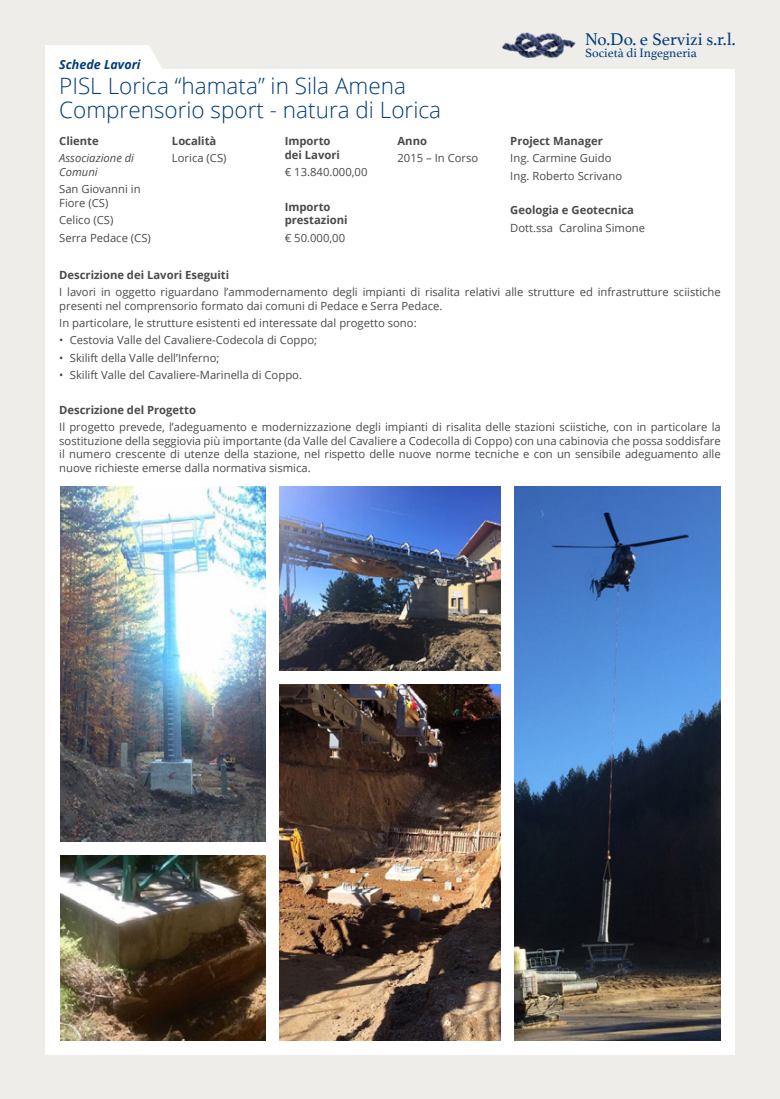
<style>
.page{position:relative;width:780px;height:1099px;background:#fff}
.page>*{position:absolute;margin:0;border:0;box-sizing:border-box;transform-origin:0 0}
.t1{font:300 22.5px/24.8px "Open Sans";color:#003d7c}
.t2{font:17.88px "Athelas";color:#003d7c}
.t3{font:12.75px "Athelas";color:#003d7c}
.t4{font:italic 700 12.5px "Open Sans";color:#003d7c}
.t5{font:11.25px/13.8px "Open Sans";color:#4a4a49}
.t6{font:700 11.25px/13.8px "Open Sans";color:#4a4a49}
.t7{font:italic 11.25px/13.8px "Open Sans";color:#4a4a49}
</style>
<div class="page">
<div style="left:0;top:0;width:780px;height:1098px;background:#efede9"></div>
<div style="left:45px;top:45px;width:690px;height:1009px;background:#fff"></div>
<div style="left:149px;top:45px;width:586px;height:24px;background:#efede9"></div>
<img style="left:60px;top:855px;width:205px;height:185px">
<img style="left:60px;top:486px;width:205px;height:355px">
<img style="left:280px;top:486px;width:220px;height:184px">
<img style="left:280px;top:684px;width:220px;height:356px">
<img style="left:514px;top:486px;width:206px;height:554px">
<img style="left:499px;top:32px;width:79px;height:26px">
<p class="t4" style="left:59px;top:55px;width:83px">Schede Lavori</p>
<h1 class="t1" style="left:59px;top:72px;width:383px">PISL Lorica “hamata” in Sila Amena<br>Comprensorio sport - natura di Lorica</h1>
<p class="t6" style="left:59px;top:134px;width:41px">Cliente</p>
<p class="t7" style="left:59px;top:151px;width:76px">Associazione di<br>Comuni</p>
<p class="t5" style="left:59px;top:182px;width:83px">San Giovanni in<br>Fiore (CS)</p>
<p class="t5" style="left:59px;top:211px;width:93px;line-height:17.2px">Celico (CS)<br>Serra Pedace (CS)</p>
<p class="t6" style="left:172px;top:134px;width:46px">Località</p>
<p class="t5" style="left:172px;top:151px;width:56px">Lorica (CS)</p>
<p class="t6" style="left:397px;top:134px;width:31px">Anno</p>
<p class="t5" style="left:397px;top:151px;width:82px">2015 – In Corso</p>
<p class="t6" style="left:285px;top:134px;width:57px">Importo dei Lavori</p>
<p class="t5" style="left:285px;top:165px;width:84px">€ 13.840.000,00</p>
<p class="t6" style="left:285px;top:199px;width:64px">Importo prestazioni</p>
<p class="t5" style="left:285px;top:230px;width:62px">€ 50.000,00</p>
<h2 class="t2" style="left:585px;top:25px;width:152px">No.Do. e Servizi s.r.l.</h2>
<p class="t3" style="left:585px;top:42px;width:113px">Società di Ingegneria</p>
<p class="t6" style="left:510px;top:134px;width:94px">Project Manager</p>
<p class="t5" style="left:510px;top:149px;width:113px;line-height:17.2px">Ing. Carmine Guido<br>Ing. Roberto Scrivano</p>
<p class="t6" style="left:510px;top:203px;width:125px">Geologia e Geotecnica</p>
<p class="t5" style="left:510px;top:220px;width:136px">Dott.ssa Carolina Simone</p>
<p class="t6" style="left:59px;top:267px;width:171px">Descrizione dei Lavori Eseguiti</p>
<p class="t5" style="left:59px;top:285px;width:663px">I lavori in oggetto riguardano l’ammodernamento degli impianti di risalita relativi alle strutture ed infrastrutture sciistiche presenti nel comprensorio formato dai comuni di Pedace e Serra Pedace.</p>
<p class="t5" style="left:59px;top:316px;width:359px">In particolare, le strutture esistenti ed interessate dal progetto sono:</p>
<p class="t5" style="left:59px;top:333px;width:259px">• Cestovia Valle del Cavaliere-Codecola di Coppo;</p>
<p class="t5" style="left:59px;top:350px;width:162px">• Skilift della Valle dell’Inferno;</p>
<p class="t5" style="left:59px;top:368px;width:244px">• Skilift Valle del Cavaliere-Marinella di Coppo.</p>
<p class="t6" style="left:59px;top:402px;width:138px">Descrizione del Progetto</p>
<p class="t5" style="left:59px;top:419px;width:663px;text-align:justify">Il progetto prevede, l’adeguamento e modernizzazione degli impianti di risalita delle stazioni sciistiche, con in particolare la sostituzione della seggiovia più importante (da Valle del Cavaliere a Codecolla di Coppo) con una cabinovia che possa soddisfare il numero crescente di utenze della stazione, nel rispetto delle nuove norme tecniche e con un sensibile adeguamento alle nuove richieste emerse dalla normativa sismica.</p>
</div>
